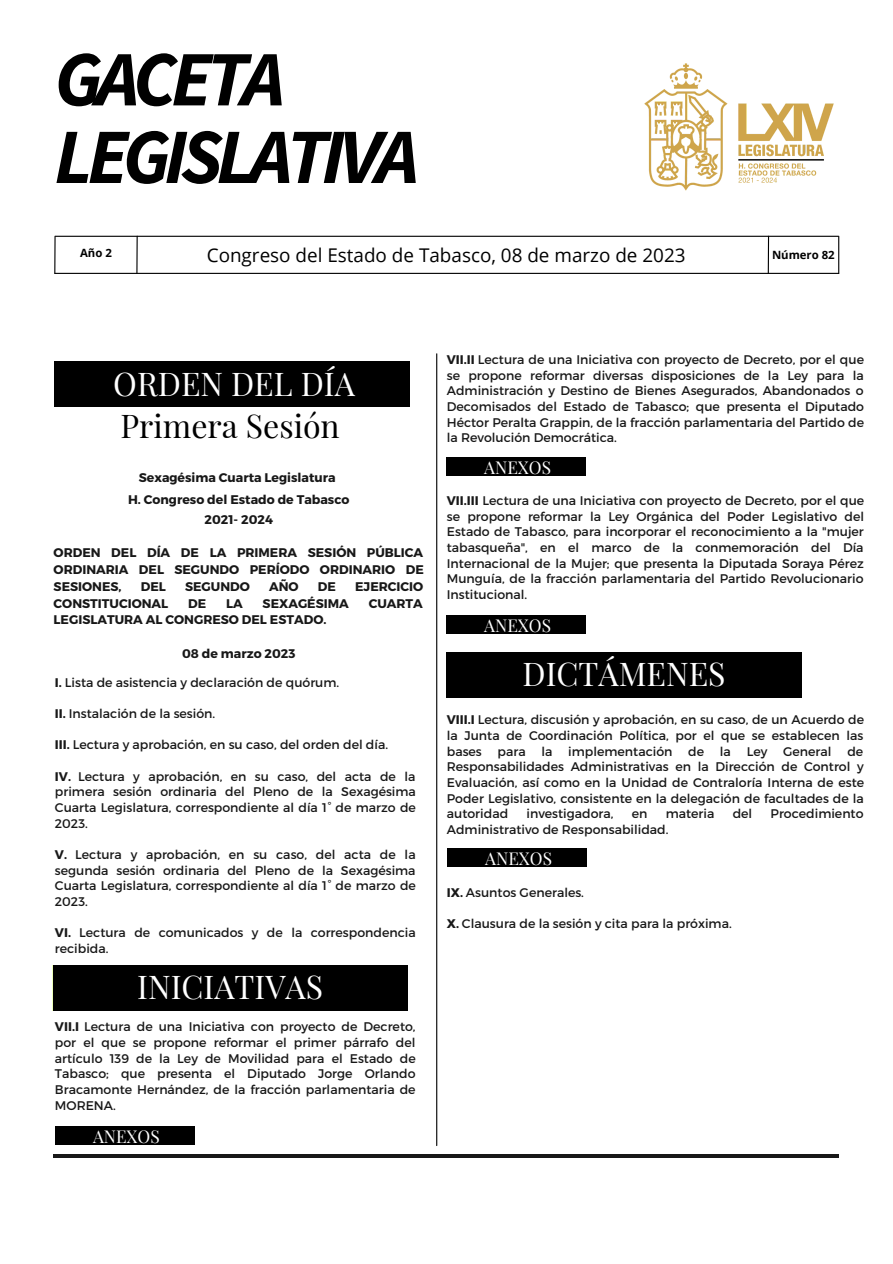
<style>
.page{position:relative;width:893px;height:1264px;background:#fff}
.page>*{position:absolute;margin:0;border:0;box-sizing:border-box;transform-origin:0 0}
.t1{font:italic 700 78.45px/77.6px "Source Sans Pro";letter-spacing:-.08em;color:#000}
.t2{font:32.1px "Playfair Display";color:#fff}
.t3{font:32.1px "Playfair Display";color:#000}
.t4{font:18.9px "Open Sans";color:#000}
.t5{font:17.25px "Playfair Display";color:#fff}
.t6{font:12.45px/15.6px "Montserrat";color:#181818;text-align:justify}
.t7{font:700 12.45px/16.6px "Montserrat";color:#181818;text-align:center}
.t8{font:700 11.4px "Open Sans";color:#000}
.s1{font-weight:700}
</style>
<div class="page">
<hr style="left:436px;top:354px;width:1px;height:791px;background:#000">
<hr style="left:54px;top:1154px;width:784px;height:3px;background:#181818">
<img style="left:644px;top:63px;width:190px;height:128px">
<div style="left:54px;top:362px;width:355px;height:45px;background:#000"></div>
<hr style="left:55px;top:236px;width:783px;height:1px;background:#000">
<hr style="left:55px;top:273px;width:783px;height:1px;background:#000">
<hr style="left:54px;top:236px;width:2px;height:37px;background:#000">
<hr style="left:838px;top:236px;width:1px;height:37px;background:#000">
<hr style="left:136px;top:236px;width:2px;height:37px;background:#000">
<hr style="left:767px;top:236px;width:2px;height:37px;background:#000">
<div style="left:53px;top:965px;width:354px;height:45px;background:#000"></div>
<div style="left:55px;top:1126px;width:139px;height:18px;background:#000"></div>
<div style="left:446px;top:616px;width:139px;height:18px;background:#000"></div>
<div style="left:446px;top:652px;width:355px;height:45px;background:#000"></div>
<div style="left:447px;top:848px;width:139px;height:18px;background:#000"></div>
<div style="left:446px;top:458px;width:139px;height:18px;background:#000"></div>
<h1 class="t1" style="left:54px;top:39px;width:366px">GACETA<br>LEGISLATIVA</h1>
<p class="t8" style="left:80px;top:245px;width:33px">Año 2</p>
<h3 class="t4" style="left:207px;top:242px;width:480px">Congreso del Estado de Tabasco, 08 de marzo de 2023</h3>
<p class="t8" style="left:772px;top:246px;width:64px">Número 82</p>
<h2 class="t2" style="left:113px;top:361px;width:243px">ORDEN DEL DÍA</h2>
<h2 class="t3" style="left:120px;top:403px;width:221px">Primera Sesión</h2>
<p class="t7" style="left:128px;top:466px;width:223px;line-height:21.9px">Sexagésima Cuarta Legislatura<br>H. Congreso del Estado de Tabasco</p>
<p class="t7" style="left:204px;top:510px;width:70px">2021- 2024</p>
<p class="t7" style="left:54px;top:544px;width:372px;text-align:justify">ORDEN DEL DÍA DE LA PRIMERA SESIÓN PÚBLICA ORDINARIA DEL SEGUNDO PERÍODO ORDINARIO DE SESIONES,</p>
<p class="t7" style="left:141px;top:577px;width:27px">DEL</p>
<p class="t7" style="left:185px;top:577px;width:66px">SEGUNDO</p>
<p class="t7" style="left:269px;top:577px;width:31px">AÑO</p>
<p class="t7" style="left:318px;top:577px;width:20px">DE</p>
<p class="t7" style="left:355px;top:577px;width:70px">EJERCICIO</p>
<p class="t7" style="left:54px;top:594px;width:116px">CONSTITUCIONAL</p>
<p class="t7" style="left:188px;top:594px;width:20px">DE</p>
<p class="t7" style="left:226px;top:594px;width:18px">LA</p>
<p class="t7" style="left:262px;top:594px;width:88px">SEXAGÉSIMA</p>
<p class="t7" style="left:369px;top:594px;width:56px">CUARTA</p>
<p class="t7" style="left:54px;top:611px;width:274px">LEGISLATURA AL CONGRESO DEL ESTADO.</p>
<p class="t7" style="left:182px;top:644px;width:115px">08 de marzo 2023</p>
<p class="t6" style="left:55px;top:674px;width:286px"><span class="s1">I.</span> Lista de asistencia y declaración de quórum.</p>
<p class="t6" style="left:55px;top:705px;width:162px"><span class="s1">II.</span> Instalación de la sesión.</p>
<p class="t6" style="left:55px;top:736px;width:334px"><span class="s1">III.</span> Lectura y aprobación, en su caso, del orden del día.</p>
<p class="t6" style="left:55px;top:768px;width:362px"><span class="s1">IV.</span> Lectura y aprobación, en su caso, del acta de la primera sesión ordinaria del Pleno de la Sexagésima Cuarta Legislatura, correspondiente al día 1° de marzo de 2023.</p>
<p class="t6" style="left:55px;top:846px;width:362px"><span class="s1">V.</span> Lectura y aprobación, en su caso, del acta de la segunda sesión ordinaria del Pleno de la Sexagésima Cuarta Legislatura, correspondiente al día 1° de marzo de 2023.</p>
<p class="t6" style="left:55px;top:924px;width:362px"><span class="s1">VI.</span> Lectura de comunicados y de la correspondencia recibida.</p>
<h2 class="t2" style="left:137px;top:964px;width:187px">INICIATIVAS</h2>
<p class="t6" style="left:55px;top:1018px;width:362px"><span class="s1">VII.I</span> Lectura de una Iniciativa con proyecto de Decreto, por el que se propone reformar el primer párrafo del artículo 139 de la Ley de Movilidad para el Estado de Tabasco; que presenta el Diputado Jorge Orlando Bracamonte Hernández, de la fracción parlamentaria de MORENA.</p>
<h3 class="t5" style="left:93px;top:1124px;width:68px">ANEXOS</h3>
<p class="t6" style="left:447px;top:351px;width:419px"><span class="s1">VII.II</span> Lectura de una Iniciativa con proyecto de Decreto, por el que se propone reformar diversas disposiciones de la Ley para la Administración y Destino de Bienes Asegurados, Abandonados o Decomisados del Estado de Tabasco; que presenta el Diputado Héctor Peralta Grappin, de la fracción parlamentaria del Partido de la Revolución Democrática.</p>
<h3 class="t5" style="left:484px;top:455px;width:68px">ANEXOS</h3>
<p class="t6" style="left:447px;top:492px;width:419px"><span class="s1">VII.III</span> Lectura de una Iniciativa con proyecto de Decreto, por el que se propone reformar la Ley Orgánica del Poder Legislativo del Estado de Tabasco, para incorporar el reconocimiento a la "mujer tabasqueña", en el marco de la conmemoración del Día Internacional de la Mujer; que presenta la Diputada Soraya Pérez Munguía, de la fracción parlamentaria del Partido Revolucionario Institucional.</p>
<h3 class="t5" style="left:484px;top:613px;width:68px">ANEXOS</h3>
<h2 class="t2" style="left:522px;top:651px;width:204px">DICTÁMENES</h2>
<p class="t6" style="left:447px;top:711px;width:419px"><span class="s1">VIII.I</span> Lectura, discusión y aprobación, en su caso, de un Acuerdo de la Junta de Coordinación Política, por el que se establecen las bases</p>
<p class="t6" style="left:497px;top:742px;width:30px">para</p>
<p class="t6" style="left:541px;top:742px;width:13px">la</p>
<p class="t6" style="left:568px;top:742px;width:106px">implementación</p>
<p class="t6" style="left:688px;top:742px;width:17px">de</p>
<p class="t6" style="left:719px;top:742px;width:13px">la</p>
<p class="t6" style="left:746px;top:742px;width:22px">Ley</p>
<p class="t6" style="left:783px;top:742px;width:50px">General</p>
<p class="t6" style="left:447px;top:742px;width:419px;text-indent:400px">de Responsabilidades Administrativas en la Dirección de Control y Evaluación, así como en la Unidad de Contraloría Interna de este Poder Legislativo, consistente en la delegación de facultades de la autoridad</p>
<p class="t6" style="left:526px;top:805px;width:88px">investigadora,</p>
<p class="t6" style="left:631px;top:805px;width:17px">en</p>
<p class="t6" style="left:665px;top:805px;width:50px">materia</p>
<p class="t6" style="left:732px;top:805px;width:21px">del</p>
<p class="t6" style="left:770px;top:805px;width:94px">Procedimiento</p>
<p class="t6" style="left:447px;top:821px;width:223px">Administrativo de Responsabilidad.</p>
<h3 class="t5" style="left:485px;top:846px;width:68px">ANEXOS</h3>
<p class="t6" style="left:447px;top:883px;width:139px"><span class="s1">IX.</span> Asuntos Generales.</p>
<p class="t6" style="left:447px;top:915px;width:286px"><span class="s1">X.</span> Clausura de la sesión y cita para la próxima.</p>
</div>
